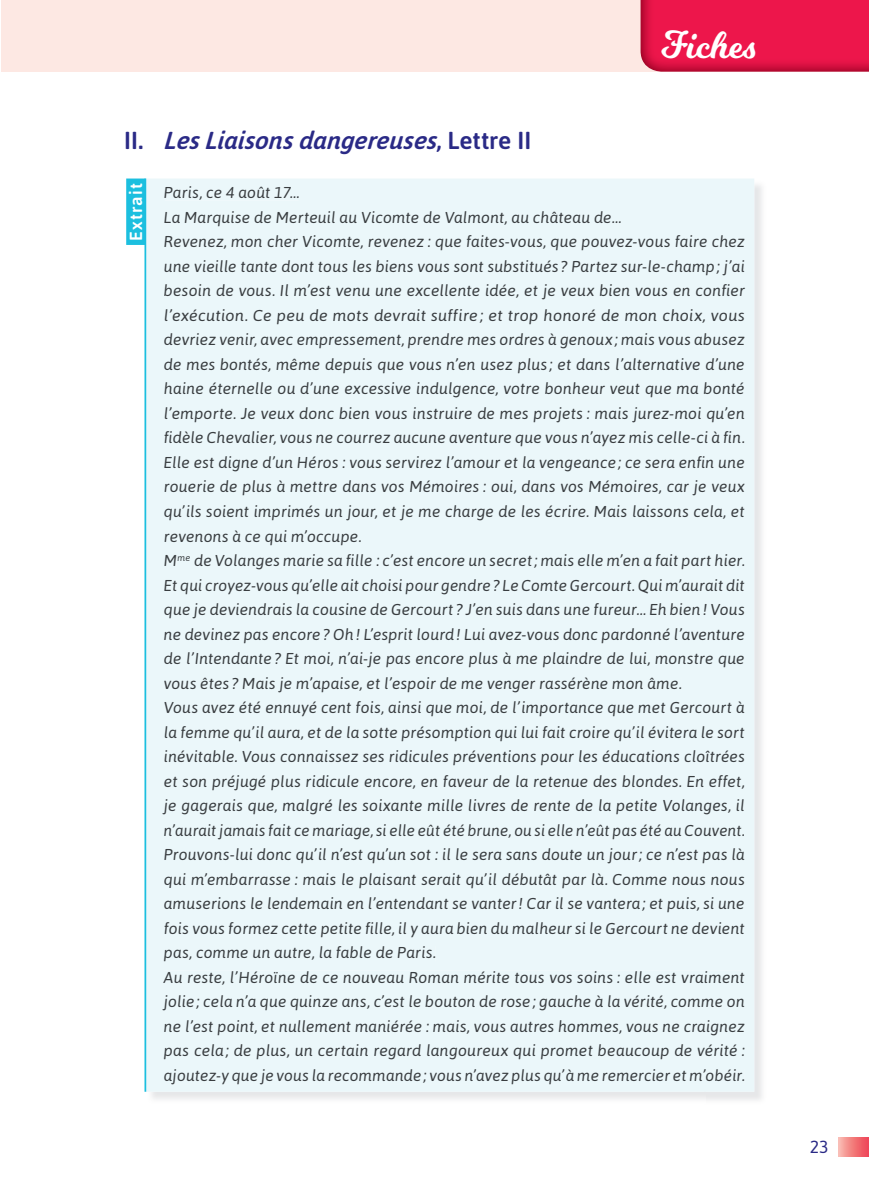
<style>
.page{position:relative;width:869px;height:1191px;background:#fff}
.page>*{position:absolute;margin:0;border:0;box-sizing:border-box;transform-origin:0 0}
.t1{font:38.5px "Milkshake";color:#fff}
.t2{font:italic 500 24.5px "Asap";color:#2a2a86}
.t3{font:500 17.5px "Asap";letter-spacing:.06em;color:#fff}
.t4{font:17.5px "Asap";color:#2a2a86}
.t5{font:italic 15.75px/24.5px "Asap";letter-spacing:.01em;color:#393d40}
.t6{font:italic 15.75px "Asap";color:#231f20}
.s1{font-style:normal}
</style>
<div class="page">
<div style="left:1px;top:0;width:867px;height:72px;background:#fde8e3"></div>
<img style="left:640px;top:0;width:228px;height:72px">
<div style="left:838px;top:1137px;width:30px;height:19px;background:linear-gradient(to right,#f8b9ae,#ee4855)"></div>
<div style="left:146px;top:178px;width:608px;height:913px;background:#ebf7fa"></div>
<div style="left:164px;top:186px;width:134px;height:14px;background:#ebf7fa"></div>
<div style="left:164px;top:211px;width:456px;height:15px;background:#ebf7fa"></div>
<div style="left:164px;top:235px;width:580px;height:16px;background:#ebf7fa"></div>
<div style="left:165px;top:260px;width:579px;height:15px;background:#ebf7fa"></div>
<div style="left:164px;top:284px;width:580px;height:16px;background:#ebf7fa"></div>
<div style="left:165px;top:309px;width:579px;height:15px;background:#ebf7fa"></div>
<div style="left:164px;top:333px;width:580px;height:16px;background:#ebf7fa"></div>
<div style="left:164px;top:358px;width:580px;height:15px;background:#ebf7fa"></div>
<div style="left:165px;top:382px;width:579px;height:16px;background:#ebf7fa"></div>
<div style="left:165px;top:407px;width:579px;height:15px;background:#ebf7fa"></div>
<div style="left:165px;top:431px;width:579px;height:16px;background:#ebf7fa"></div>
<div style="left:164px;top:456px;width:580px;height:15px;background:#ebf7fa"></div>
<div style="left:165px;top:480px;width:579px;height:16px;background:#ebf7fa"></div>
<div style="left:164px;top:505px;width:580px;height:15px;background:#ebf7fa"></div>
<div style="left:165px;top:529px;width:196px;height:16px;background:#ebf7fa"></div>
<div style="left:165px;top:555px;width:11px;height:11px;background:#ebf7fa"></div>
<div style="left:178px;top:556px;width:12px;height:5px;background:#ebf7fa"></div>
<div style="left:190px;top:554px;width:554px;height:15px;background:#ebf7fa"></div>
<div style="left:164px;top:578px;width:580px;height:16px;background:#ebf7fa"></div>
<div style="left:164px;top:603px;width:580px;height:15px;background:#ebf7fa"></div>
<div style="left:164px;top:627px;width:580px;height:16px;background:#ebf7fa"></div>
<div style="left:164px;top:652px;width:580px;height:15px;background:#ebf7fa"></div>
<div style="left:164px;top:676px;width:516px;height:16px;background:#ebf7fa"></div>
<div style="left:165px;top:701px;width:579px;height:15px;background:#ebf7fa"></div>
<div style="left:165px;top:725px;width:579px;height:16px;background:#ebf7fa"></div>
<div style="left:165px;top:750px;width:579px;height:15px;background:#ebf7fa"></div>
<div style="left:164px;top:774px;width:580px;height:16px;background:#ebf7fa"></div>
<div style="left:163px;top:799px;width:581px;height:15px;background:#ebf7fa"></div>
<div style="left:164px;top:823px;width:580px;height:16px;background:#ebf7fa"></div>
<div style="left:164px;top:848px;width:580px;height:15px;background:#ebf7fa"></div>
<div style="left:164px;top:872px;width:580px;height:16px;background:#ebf7fa"></div>
<div style="left:164px;top:897px;width:580px;height:15px;background:#ebf7fa"></div>
<div style="left:165px;top:921px;width:579px;height:16px;background:#ebf7fa"></div>
<div style="left:164px;top:946px;width:271px;height:15px;background:#ebf7fa"></div>
<div style="left:163px;top:970px;width:581px;height:14px;background:#ebf7fa"></div>
<div style="left:163px;top:995px;width:581px;height:15px;background:#ebf7fa"></div>
<div style="left:164px;top:1019px;width:580px;height:16px;background:#ebf7fa"></div>
<div style="left:164px;top:1044px;width:580px;height:15px;background:#ebf7fa"></div>
<div style="left:164px;top:1068px;width:579px;height:16px;background:#ebf7fa"></div>
<div style="left:126px;top:178px;width:19px;height:67px;background:#1cbfdf"></div>
<hr style="left:144px;top:178px;width:2px;height:913px;background:#1cbfdf">
<h2 class="t2" style="left:124px;top:131px;width:408px"><span class="s1">I I .</span> Les Liaisons dangereuses<span class="s1">, L et tr e I I</span></h2>
<h1 class="t1" style="left:661px;top:31px;width:95px">Fiches</h1>
<p class="t3" style="left:129px;top:241px;width:59px;rotate:-90deg">Extrait</p>
<p class="t5" style="left:164px;top:182px;width:582px">Paris, ce 4 août 17…<br>La Marquise de Merteuil au Vicomte de Valmont, au château de…<br>Revenez, mon cher Vicomte, revenez : que faites-vous, que pouvez-vous faire chez une vieille tante dont tous les biens vous sont substitués ? Partez sur-le-champ ; j’ai besoin de vous. Il m’est venu une excellente idée, et je veux bien vous en confier l’exécution. Ce peu de mots devrait suffire ; et trop honoré de mon choix, vous devriez venir, avec empressement, prendre mes ordres à genoux ; mais vous abusez de mes bontés, même depuis que vous n’en usez plus ; et dans l’alternative d’une haine éternelle ou d’une excessive indulgence, votre bonheur veut que ma bonté l’emporte. Je veux donc bien vous instruire de mes projets : mais jurez-moi qu’en fidèle Chevalier, vous ne courrez aucune aventure que vous n’ayez mis celle-ci à fin.<br>Elle est digne d’un Héros : vous servirez l’amour et la vengeance ; ce sera enfin une rouerie de plus à mettre dans vos Mémoires : oui, dans vos Mémoires, car je veux qu’ils soient imprimés un jour, et je me charge de les écrire. Mais laissons cela, et revenons à ce qui m’occupe.<br>M<sup>me</sup> de Volanges marie sa fille : c’est encore un secret ; mais elle m’en a fait part hier.<br>Et qui croyez-vous qu’elle ait choisi pour gendre ? Le Comte Gercourt. Qui m’aurait dit que je deviendrais la cousine de Gercourt ? J’en suis dans une fureur… Eh bien ! Vous ne devinez pas encore ? Oh ! L’esprit lourd ! Lui avez-vous donc pardonné l’aventure de l’Intendante ? Et moi, n’ai-je pas encore plus à me plaindre de lui, monstre que vous êtes ? Mais je m’apaise, et l’espoir de me venger rassérène mon âme.<br>Vous avez été ennuyé cent fois, ainsi que moi, de l’importance que met Gercourt à la femme qu’il aura, et de la sotte présomption qui lui fait croire qu’il évitera le sort inévitable. Vous connaissez ses ridicules préventions pour les éducations cloîtrées et son préjugé plus ridicule encore, en faveur de la retenue des blondes. En effet, je gagerais que, malgré les soixante mille livres de rente de la petite Volanges, il n’aurait jamais fait ce mariage, si elle eût été brune, ou si elle n’eût pas été au Couvent.<br>Prouvons-lui donc qu’il n’est qu’un sot : il le sera sans doute un jour ; ce n’est pas là qui m’embarrasse : mais le plaisant serait qu’il débutât par là. Comme nous nous amuserions le lendemain en l’entendant se vanter ! Car il se vantera ; et puis, si une fois vous formez cette petite fille, il y aura bien du malheur si le Gercourt ne devient pas, comme un autre, la fable de Paris.<br>Au reste, l’Héroïne de ce nouveau Roman mérite tous vos soins : elle est vraiment jolie ; cela n’a que quinze ans, c’est le bouton de rose ; gauche à la vérité, comme on ne l’est point, et nullement maniérée : mais, vous autres hommes, vous ne craignez pas cela ; de plus, un certain regard langoureux qui promet beaucoup de vérité : ajoutez-y que je vous la recommande ; vous n’avez plus qu’à me remercier et m’obéir.</p>
<p class="t6" style="left:447px;top:309px;width:7px">f</p>
<p class="t6" style="left:717px;top:775px;width:7px">f</p>
<p class="t4" style="left:809px;top:1140px;width:20px">23</p>
</div>
